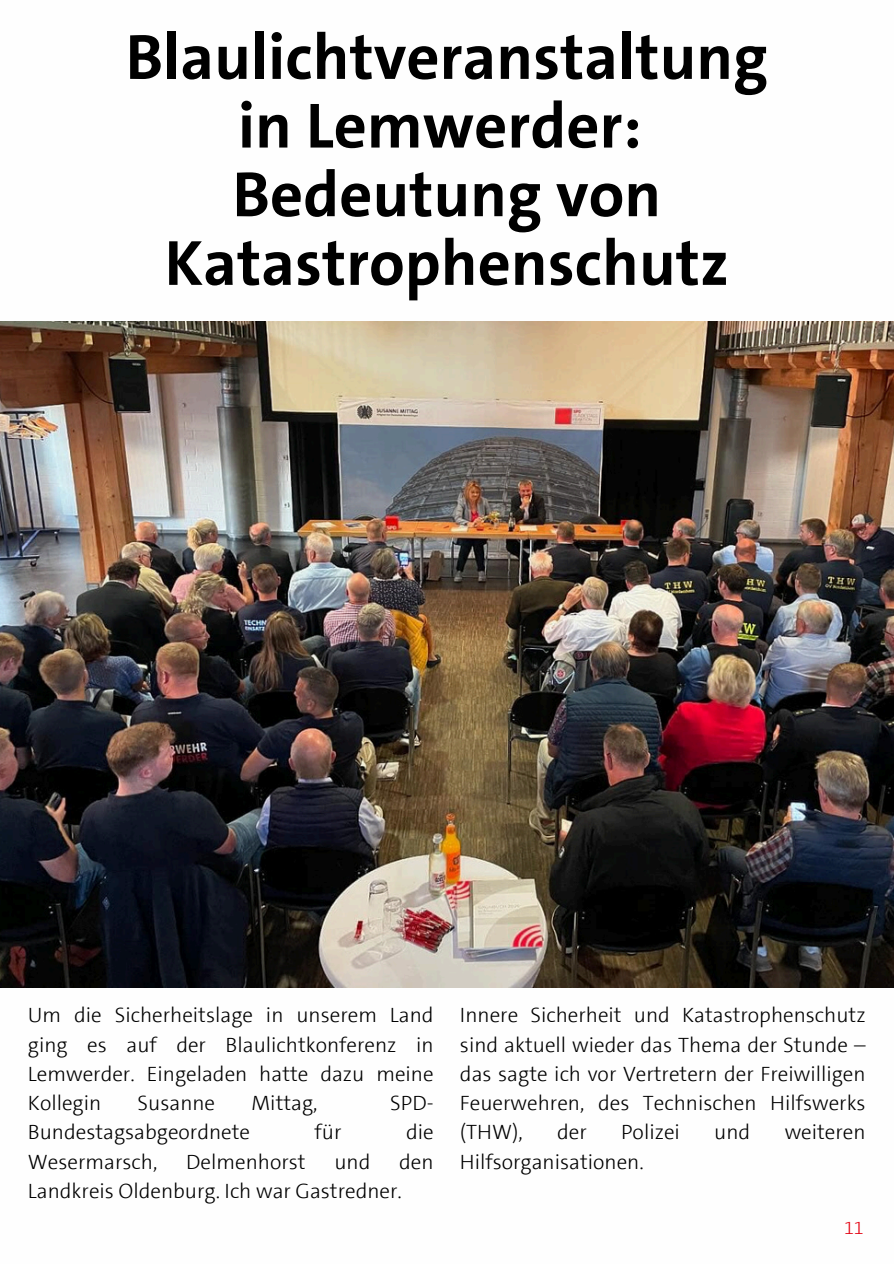
<style>
.page{position:relative;width:894px;height:1264px;background:#fff}
.page>*{position:absolute;margin:0;border:0;box-sizing:border-box;transform-origin:0 0}
.t1{font:700 64.5px/68.7px "SPD The Sans";color:#000;text-align:center}
.t2{font:300 21px/29.2px "SPD The Sans";color:#000;text-align:justify}
.t3{font:300 18px "SPD The Sans";color:#e3000f}
</style>
<div class="page">
<img style="left:0;top:321px;width:893px;height:666px">
<p class="t1" style="left:126px;top:23px;width:643px">Blaulichtveranstaltung in Lemwerder:<br>Bedeutung von<br>Katastrophenschutz</p>
<p class="t2" style="left:28px;top:1000px;width:407px">Um die Sicherheitslage in unserem Land ging es auf der Blaulichtkonferenz in Lemwerder. Eingeladen hatte dazu meine Kollegin</p>
<p class="t2" style="left:138px;top:1088px;width:79px">Susanne</p>
<p class="t2" style="left:251px;top:1088px;width:67px">Mittag,</p>
<p class="t2" style="left:390px;top:1088px;width:45px">SPD-</p>
<p class="t2" style="left:28px;top:1117px;width:224px">Bundestagsabgeordnete</p>
<p class="t2" style="left:314px;top:1117px;width:28px">für</p>
<p class="t2" style="left:406px;top:1117px;width:29px">die</p>
<p class="t2" style="left:28px;top:1147px;width:131px">Wesermarsch,</p>
<p class="t2" style="left:186px;top:1147px;width:121px">Delmenhorst</p>
<p class="t2" style="left:334px;top:1147px;width:38px">und</p>
<p class="t2" style="left:28px;top:1147px;width:407px;text-indent:371px">den<br>Landkreis Oldenburg. Ich war Gastredner.</p>
<p class="t2" style="left:460px;top:1000px;width:407px">Innere Sicherheit und Katastrophenschutz sind aktuell wieder das Thema der Stunde – das sagte ich vor Vertretern der Freiwilligen Feuerwehren, des Technischen Hilfswerks (THW),</p>
<p class="t2" style="left:557px;top:1117px;width:31px">der</p>
<p class="t2" style="left:621px;top:1117px;width:60px">Polizei</p>
<p class="t2" style="left:714px;top:1117px;width:38px">und</p>
<p class="t2" style="left:784px;top:1117px;width:82px">weiteren</p>
<p class="t2" style="left:460px;top:1147px;width:185px">Hilfsorganisationen.</p>
<p class="t3" style="left:843px;top:1216px;width:21px">11</p>
</div>
